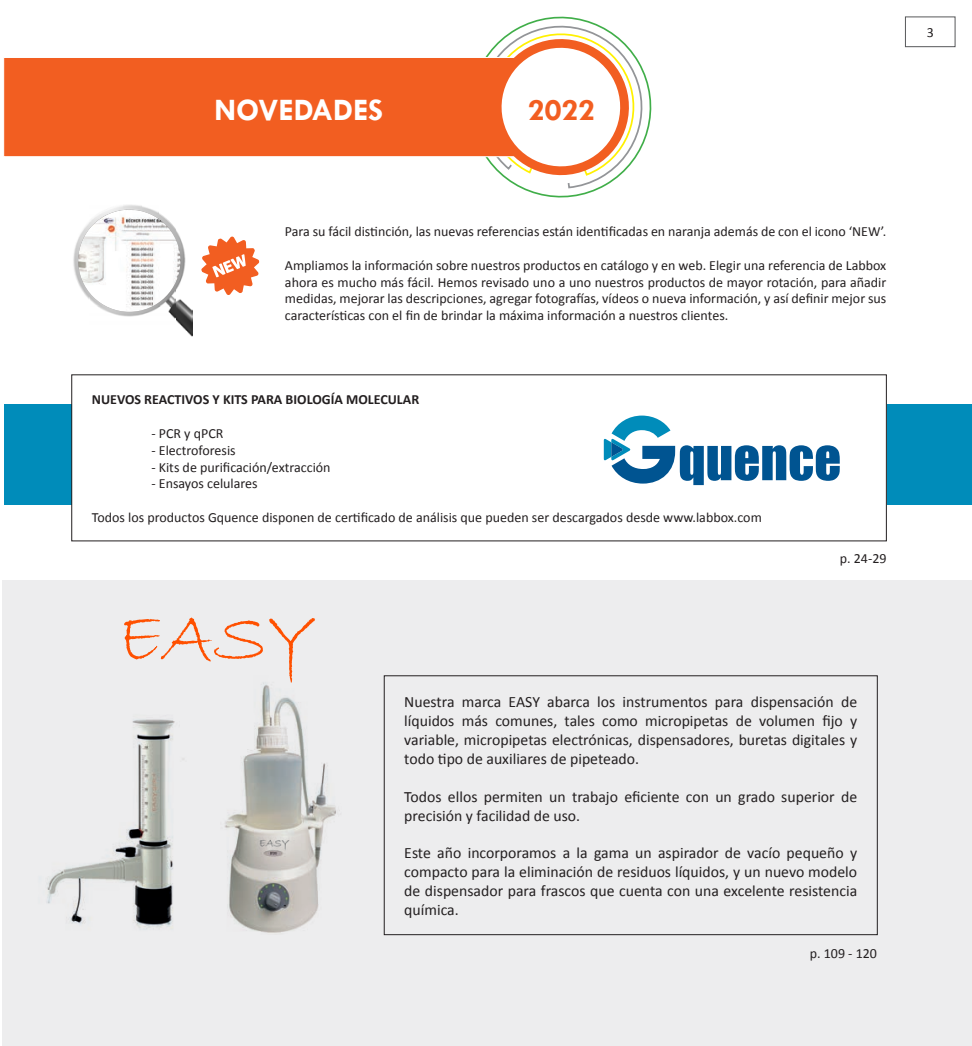
<style>
.page{position:relative;width:972px;height:1046px;background:#fff}
.page>*{position:absolute;margin:0;border:0;box-sizing:border-box;transform-origin:0 0}
.t1{font:73.67px "Bradley Hand ITC";color:#ff5000}
.t2{font:52.85px "Impact";color:#005491}
.t3{font:700 31.5px "Tw Cen";color:#fff}
.t4{font:700 31.5px "Tw Cen";color:#f25e21}
.t5{font:15.75px/18.9px "Calibri";color:#231f20;text-align:justify}
.t6{font:14px/16.8px "Calibri";color:#231f20;text-align:justify}
.t7{font:700 14px "Calibri";color:#231f20}
</style>
<div class="page">
<div style="left:905px;top:17px;width:50px;height:30px;border:1px solid #57585a"></div>
<div style="left:4px;top:404px;width:967px;height:100px;background:#008cba"></div>
<div style="left:2px;top:580px;width:969px;height:466px;background:#ededee"></div>
<img style="left:176px;top:230px;width:17px;height:107px">
<img style="left:90px;top:290px;width:86px;height:29px">
<img style="left:73px;top:223px;width:17px;height:76px">
<img style="left:171px;top:282px;width:5px;height:8px">
<img style="left:158px;top:212px;width:18px;height:28px">
<img style="left:89px;top:205px;width:35px;height:24px">
<img style="left:141px;top:205px;width:17px;height:14px">
<img style="left:124px;top:205px;width:17px;height:6px">
<img style="left:78px;top:210px;width:102px;height:102px;border-radius:51px">
<svg style="left:201px;top:236px;width:58px;height:59px"></svg>
<div style="left:3px;top:57px;width:535px;height:100px;background:#f25e21;border:1px solid #fff"></div>
<svg style="left:468px;top:16px;width:184px;height:178px"></svg>
<img style="left:224px;top:682px;width:116px;height:251px">
<img style="left:47px;top:719px;width:137px;height:210px">
<div style="left:384px;top:675px;width:493px;height:260px;border:1px solid #231f20"></div>
<div style="left:72px;top:375px;width:814px;height:166px;background:#fff"></div>
<svg style="left:603px;top:415px;width:72px;height:68px"></svg>
<h3 class="t3" style="left:214px;top:91px;width:170px">NOVEDADES</h3>
<h3 class="t4" style="left:528px;top:91px;width:68px">2022</h3>
<p class="t6" style="left:926px;top:24px;width:9px">3</p>
<p class="t6" style="left:285px;top:223px;width:603px">Para su fácil distinción, las nuevas referencias están identificadas en naranja además de con el icono ‘NEW’.</p>
<p class="t6" style="left:285px;top:256px;width:603px">Ampliamos la información sobre nuestros productos en catálogo y en web. Elegir una referencia de Labbox ahora es mucho más fácil. Hemos revisado uno a uno nuestros productos de mayor rotación, para añadir medidas, mejorar las descripciones, agregar fotografías, vídeos o nueva información, y así definir mejor sus características con el fin de brindar la máxima información a nuestros clientes.</p>
<p class="t7" style="left:92px;top:390px;width:329px">NUEVOS REACTIVOS Y KITS PARA BIOLOGÍA MOLECULAR</p>
<p class="t6" style="left:151px;top:424px;width:74px">- PCR y qPCR</p>
<p class="t6" style="left:151px;top:441px;width:86px">- Electroforesis</p>
<p class="t6" style="left:151px;top:458px;width:181px">- Kits de purificación/extracción</p>
<p class="t6" style="left:151px;top:475px;width:108px">- Ensayos celulares</p>
<p class="t6" style="left:92px;top:508px;width:671px">Todos los productos Gquence disponen de certificado de análisis que pueden ser descargados desde www.labbox.com</p>
<h2 class="t2" style="left:678px;top:418px;width:164px">QUENCE</h2>
<h1 class="t1" style="left:118px;top:591px;width:199px">EASY</h1>
<p class="t6" style="left:839px;top:549px;width:48px">p. 24-29</p>
<p class="t5" style="left:404px;top:692px;width:454px">Nuestra marca EASY abarca los instrumentos para dispensación de líquidos más comunes, tales como micropipetas de volumen fijo y variable, micropipetas electrónicas, dispensadores, buretas digitales y todo tipo de auxiliares de pipeteado.</p>
<p class="t5" style="left:404px;top:786px;width:454px">Todos ellos permiten un trabajo eficiente con un grado superior de precisión y facilidad de uso.</p>
<p class="t5" style="left:404px;top:843px;width:454px">Este año incorporamos a la gama un aspirador de vacío pequeño y compacto para la eliminación de residuos líquidos, y un nuevo modelo de dispensador para frascos que cuenta con una excelente resistencia química.</p>
<p class="t6" style="left:809px;top:944px;width:69px">p. 109 - 120</p>
</div>
